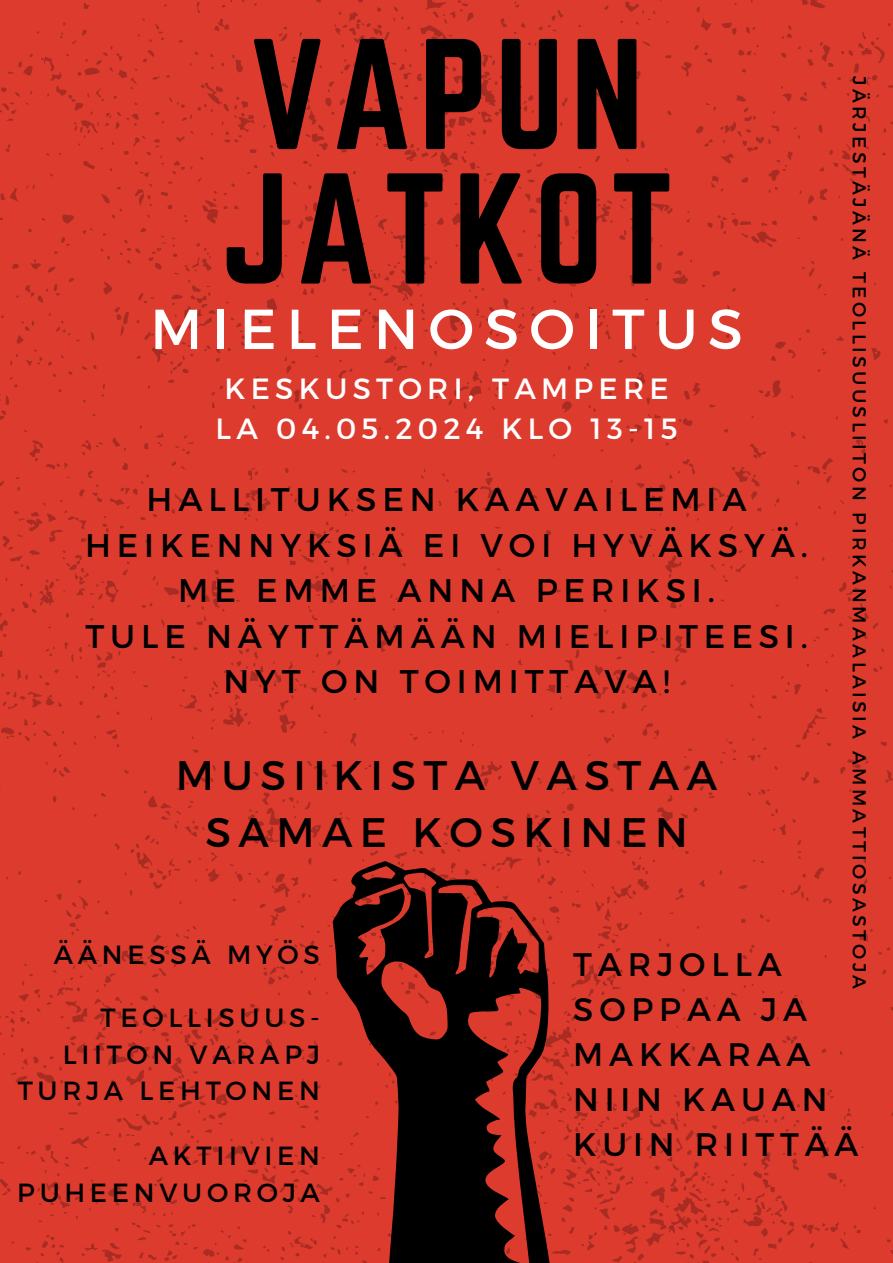
<style>
.page{position:relative;width:893px;height:1263px;background:#dd3b2e}
.page>*{position:absolute;margin:0;border:0;box-sizing:border-box;transform-origin:0 0}
.t1{font:137.77px/134.4px "Norwester";letter-spacing:.05em;color:#000}
.t2{font:56.25px "Montserrat";letter-spacing:.18em;color:#fff}
.t3{font:41.25px/57.4px "Montserrat";letter-spacing:.18em;color:#000;text-align:center}
.t4{font:32.7px/45.6px "Montserrat";letter-spacing:.18em;color:#000;text-align:center}
.t5{font:32.47px/44.9px "Montserrat";letter-spacing:.18em;color:#000}
.t6{font:29.25px/40.5px "Montserrat";letter-spacing:.18em;color:#fff;text-align:center}
.t7{font:26.25px/36.6px "Montserrat";letter-spacing:.18em;color:#000;text-align:right}
.t8{font:18.75px "Montserrat";letter-spacing:.18em;color:#000}
</style>
<div class="page">
<svg style="left:332px;top:861px;width:229px;height:402px;background:#6b1c16"></svg>
<p class="t1" style="left:220px;top:27px;width:455px">VAPUN<br>JATKOT</p>
<h4 class="t8" style="left:872px;top:76px;width:914px;rotate:90deg">JÄRJESTÄJÄNÄ TEOLLISUUSLIITON PIRKANMAALAISIA AMMATTIOSASTOJA</h4>
<p class="t2" style="left:150px;top:292px;width:594px">MIELENOSOITUS</p>
<p class="t6" style="left:216px;top:367px;width:463px">KESKUSTORI, TAMPERE<br>LA 04.05.2024 KLO 13-15</p>
<h2 class="t4" style="left:85px;top:475px;width:724px">HALLITUKSEN KAAVAILEMIA<br>HEIKENNYKSIÄ EI VOI HYVÄKSYÄ.<br>ME EMME ANNA PERIKSI.<br>TULE NÄYTTÄMÄÄN MIELIPITEESI.<br>NYT ON TOIMITTAVA!</h2>
<h4 class="t3" style="left:176px;top:744px;width:543px">MUSIIKISTA VASTAA<br>SAMAE KOSKINEN</h4>
<h6 class="t7" style="left:54px;top:935px;width:268px">ÄÄNESSÄ MYÖS</h6>
<h5 class="t5" style="left:573px;top:940px;width:287px">TARJOLLA<br>SOPPAA JA<br>MAKKARAA<br>NIIN KAUAN<br>KUIN RIITTÄÄ</h5>
<h1 class="t7" style="left:18px;top:998px;width:304px">TEOLLISUUS-<br>LIITON VARAPJ<br>TURJA LEHTONEN</h1>
<h3 class="t7" style="left:17px;top:1136px;width:304px">AKTIIVIEN<br>PUHEENVUOROJA</h3>
</div>
